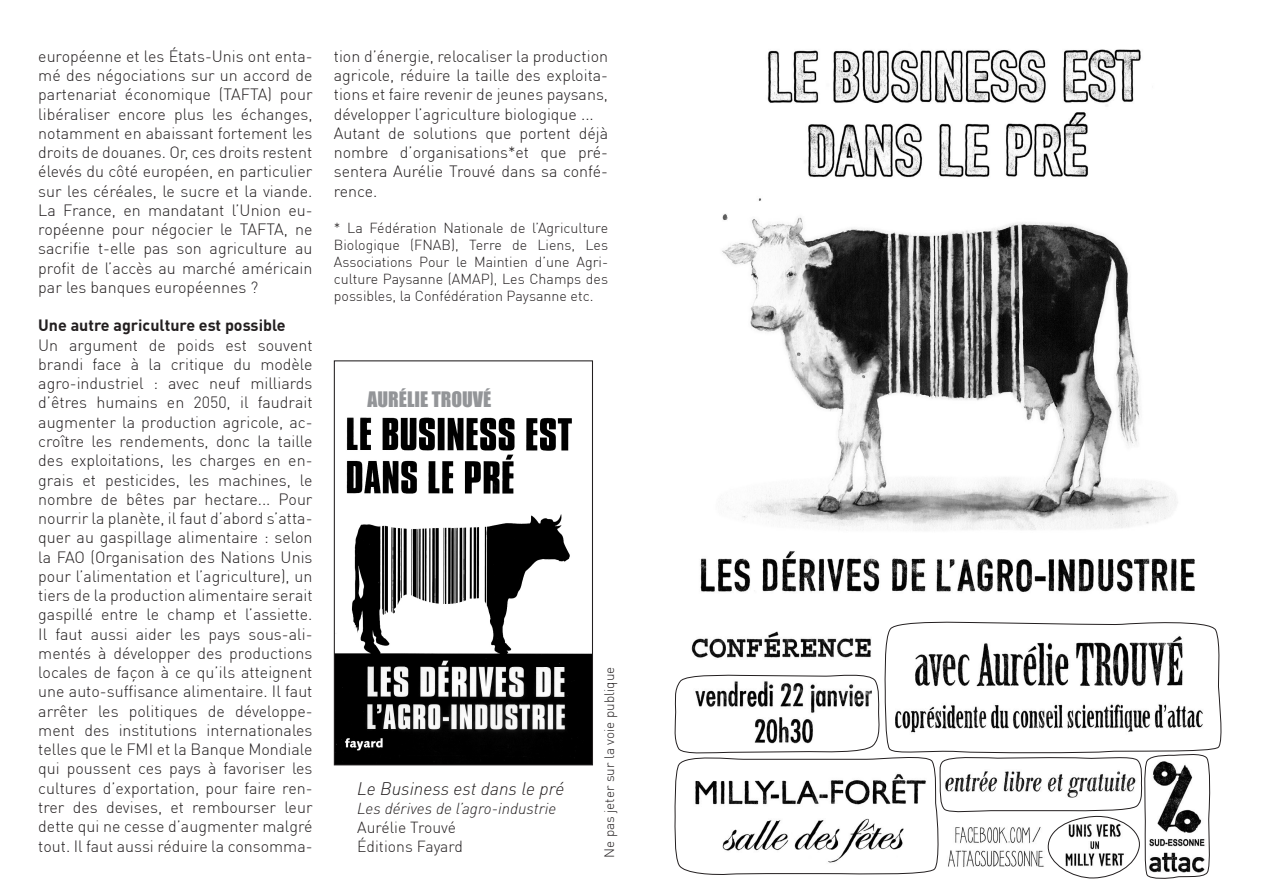
<style>
.page{position:relative;width:1263px;height:893px;background:#fff}
.page>*{position:absolute;margin:0;border:0;box-sizing:border-box;transform-origin:0 0}
.t1{font:19.65px "Impact";color:#939598}
.t2{font:italic 300 18px "DIN";color:#231f20}
.t3{font:300 16.05px/19.2px "DIN Pro";color:#231f20;text-align:justify}
.t4{font:700 16.05px "DIN Pro";color:#231f20}
.t5{font:italic 300 15.75px "DIN";color:#231f20}
.t6{font:300 15.75px "DIN Pro";color:#231f20}
.t7{font:300 14.25px/17.1px "DIN Pro";color:#231f20;text-align:justify}
.t8{font:300 13.5px "DIN Pro";color:#231f20}
</style>
<div class="page">
<img style="left:336px;top:417px;width:255px;height:346px">
<div style="left:334px;top:360px;width:259px;height:405px;border:1px solid #231f20"></div>
<img style="left:691px;top:49px;width:504px;height:609px">
<svg style="left:884px;top:619px;width:338px;height:131px"></svg>
<svg style="left:674px;top:672px;width:537px;height:207px"></svg>
<p class="t3" style="left:38px;top:46px;width:276px">européenne et les États-Unis ont enta&shy;mé des négociations sur un accord de partenariat économique (TAFTA) pour libéraliser encore plus les échanges, notamment en abaissant fortement les droits de douanes. Or, ces droits restent élevés du côté européen, en particulier sur les céréales, le sucre et la viande.<br>La France, en mandatant l’Union eu&shy;ropéenne pour négocier le TAFTA, ne sacrifie t-elle pas son agriculture au profit de l’accès au marché américain par les banques européennes ?</p>
<p class="t4" style="left:38px;top:315px;width:249px">Une autre agriculture est possible</p>
<p class="t3" style="left:38px;top:335px;width:276px">Un argument de poids est souvent brandi face à la critique du modèle agro-industriel : avec neuf milliards d’êtres humains en 2050, il faudrait augmenter la production agricole, ac&shy;croître les rendements, donc la taille des exploitations, les charges en en&shy;grais et pesticides, les machines, le nombre de bêtes par hectare... Pour nourrir la planète, il faut d’abord s’atta&shy;quer au gaspillage alimentaire : selon la FAO (Organisation des Nations Unis pour l’alimentation et l’agriculture), un tiers de la production alimentaire serait gaspillé entre le champ et l’assiette.<br>Il faut aussi aider les pays sous-ali&shy;mentés à développer des productions locales de façon à ce qu’ils atteignent une auto-suffisance alimentaire. Il faut arrêter les politiques de développe&shy;ment des institutions internationales telles que le FMI et la Banque Mondiale qui poussent ces pays à favoriser les cultures d’exportation, pour faire ren&shy;trer des devises, et rembourser leur dette qui ne cesse d’augmenter malgré tout. Il faut aussi réduire la consomma-</p>
<p class="t3" style="left:334px;top:46px;width:276px">tion d’énergie, relocaliser la production agricole, réduire la taille des exploita&shy;tions et faire revenir de jeunes paysans, développer l’agriculture biologique ...</p>
<p class="t3" style="left:334px;top:123px;width:276px">Autant de solutions que portent déjà nombre d’organisations*et que pré&shy;sentera Aurélie Trouvé dans sa confé&shy;rence.</p>
<p class="t7" style="left:334px;top:219px;width:276px">* La Fédération Nationale de l’Agriculture Biologique (FNAB), Terre de Liens, Les Associations Pour le Maintien d’une Agri&shy;culture Paysanne (AMAP), Les Champs des possibles, la Confédération Paysanne etc.</p>
<p class="t1" style="left:368px;top:384px;width:125px">AURÉLIE TROUVÉ</p>
<p class="t2" style="left:357px;top:777px;width:209px">Le Business est dans le pré</p>
<p class="t5" style="left:357px;top:798px;width:201px">Les dérives de l’agro-industrie</p>
<p class="t6" style="left:357px;top:817px;width:100px">Aurélie Trouvé</p>
<p class="t6" style="left:357px;top:836px;width:107px">Éditions Fayard</p>
<p class="t8" style="left:601px;top:858px;width:193px;rotate:-90deg">Ne pas jeter sur la voie publique</p>
</div>
